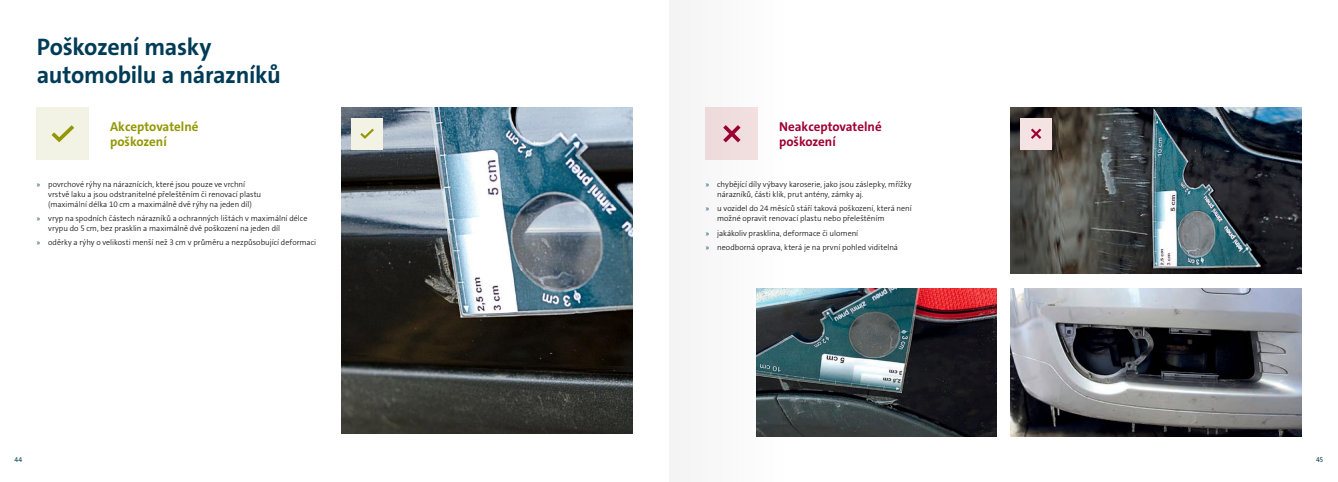
<style>
.page{position:relative;width:1338px;height:482px;background:#fff}
.page>*{position:absolute;margin:0;border:0;box-sizing:border-box;transform-origin:0 0}
.t1{font:700 24px/28.8px "VWAG The Sans";letter-spacing:-.015em;color:#003c57}
.t2{font:700 13px/15.6px "VWAG The Sans";color:#9e0033}
.t3{font:700 13px/15.6px "VWAG The Sans";color:#939702}
.t4{font:300 8px/10px "VWAG The Sans";color:#000}
.t5{font:7px "VWAG The Sans";color:#003c57}
.s1{font-family:"Myriad Pro";font-weight:400;color:#003c57}
</style>
<div class="page">
<img style="left:342px;top:108px;width:290px;height:326px">
<img style="left:1011px;top:108px;width:290px;height:165px">
<img style="left:1011px;top:288px;width:290px;height:149px">
<img style="left:793px;top:288px;width:203px;height:149px">
<div style="left:37px;top:108px;width:52px;height:52px;background:#f3f3e5"></div>
<svg style="left:51px;top:125px;width:24px;height:18px"></svg>
<div style="left:351px;top:118px;width:32px;height:31px;background:#f3f3e5"></div>
<svg style="left:360px;top:128px;width:14px;height:11px"></svg>
<div style="left:1020px;top:118px;width:32px;height:31px;background:#f5e3e3"></div>
<svg style="left:1031px;top:128px;width:11px;height:11px"></svg>
<svg style="left:669px;top:0;width:124px;height:482px"></svg>
<h1 class="t1" style="left:37px;top:32px;width:246px">Poškození masky automobilu a nárazníků</h1>
<h2 class="t3" style="left:110px;top:119px;width:90px">Akceptovatelné poškození</h2>
<h2 class="t2" style="left:779px;top:119px;width:104px">Neakceptovatelné poškození</h2>
<p class="t4" style="left:48px;top:179px;width:215px;text-indent:-11px"><span class="s1">»</span> povrchové rýhy na náraznících, které jsou pouze ve vrchní vrstvě laku a jsou odstranitelné přeleštěním či renovací plastu (maximální délka 10 cm a maximálně dvě rýhy na jeden díl)</p>
<p class="t4" style="left:48px;top:214px;width:261px;text-indent:-11px"><span class="s1">»</span> vryp na spodních částech nárazníků a ochranných lištách v maximální délce vrypu do 5 cm, bez prasklin a maximálně dvě poškození na jeden díl</p>
<p class="t4" style="left:37px;top:238px;width:281px"><span class="s1">»</span> oděrky a rýhy o velikosti menší než 3 cm v průměru a nezpůsobující deformaci</p>
<p class="t4" style="left:717px;top:179px;width:196px;text-indent:-11px"><span class="s1">»</span> chybějící díly výbavy karoserie, jako jsou záslepky, mřížky nárazníků, části klik, prut antény, zámky aj.</p>
<p class="t4" style="left:717px;top:204px;width:196px;text-indent:-11px"><span class="s1">»</span> u vozidel do 24 měsíců stáří taková poškození, která není možné opravit renovací plastu nebo přeleštěním</p>
<p class="t4" style="left:706px;top:226px;width:194px;line-height:14.3px"><span class="s1">»</span> jakákoliv prasklina, deformace či ulomení<br><span class="s1">»</span> neodborná oprava, která je na první pohled viditelná</p>
<p class="t5" style="left:14px;top:455px;width:9px">44</p>
<p class="t5" style="left:1316px;top:455px;width:9px">45</p>
</div>
